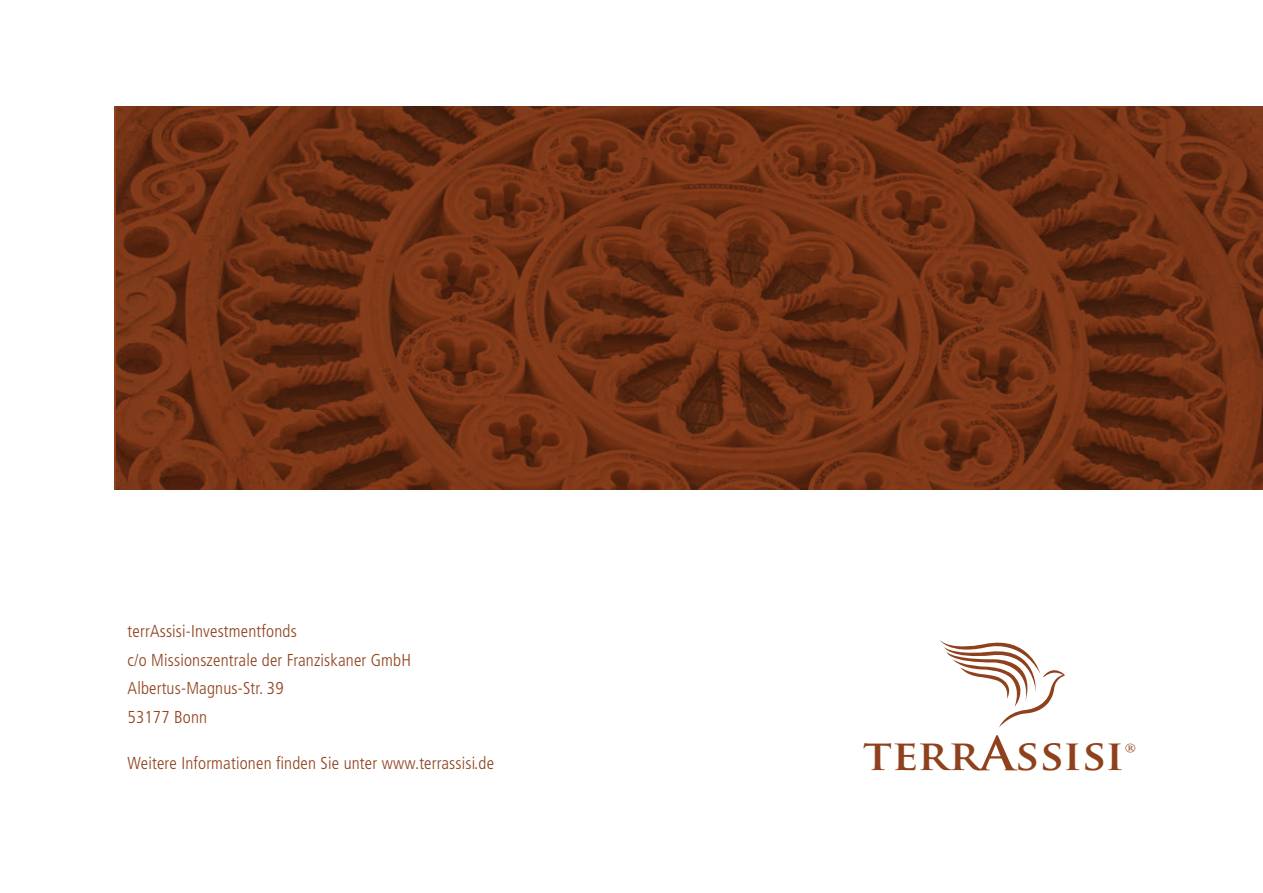
<style>
.page{position:relative;width:1263px;height:893px;background:#fff}
.page>*{position:absolute;margin:0;border:0;box-sizing:border-box;transform-origin:0 0}
.t1{font:700 41.4px "Trajan Pro";color:#8f411d;scale:1.1 1}
.t2{font:300 condensed 17.25px/28.5px "Frutiger LT Pro";letter-spacing:.01em;color:#8f411d}
.t3{font:10.2px "Georgia";color:#8f411d;scale:1.1 1}
.s1{font-size:45.45px}
</style>
<div class="page">
<svg style="left:115px;top:106px;width:1148px;height:384px;background:#6f3014"></svg>
<svg style="left:939px;top:639px;width:126px;height:88px"></svg>
<p class="t2" style="left:128px;top:617px;width:285px">terrAssisi-Investmentfonds<br>c/o Missionszentrale der Franziskaner GmbH<br>Albertus-Magnus-Str. 39<br>53177 Bonn</p>
<p class="t2" style="left:128px;top:749px;width:368px">Weitere Informationen finden Sie unter www.terrassisi.de</p>
<h1 class="t1" style="left:863px;top:729px;width:238px">terr<span class="s1">A</span>ssisi</h1>
<p class="t3" style="left:1125px;top:741px;width:11px">®</p>
</div>
